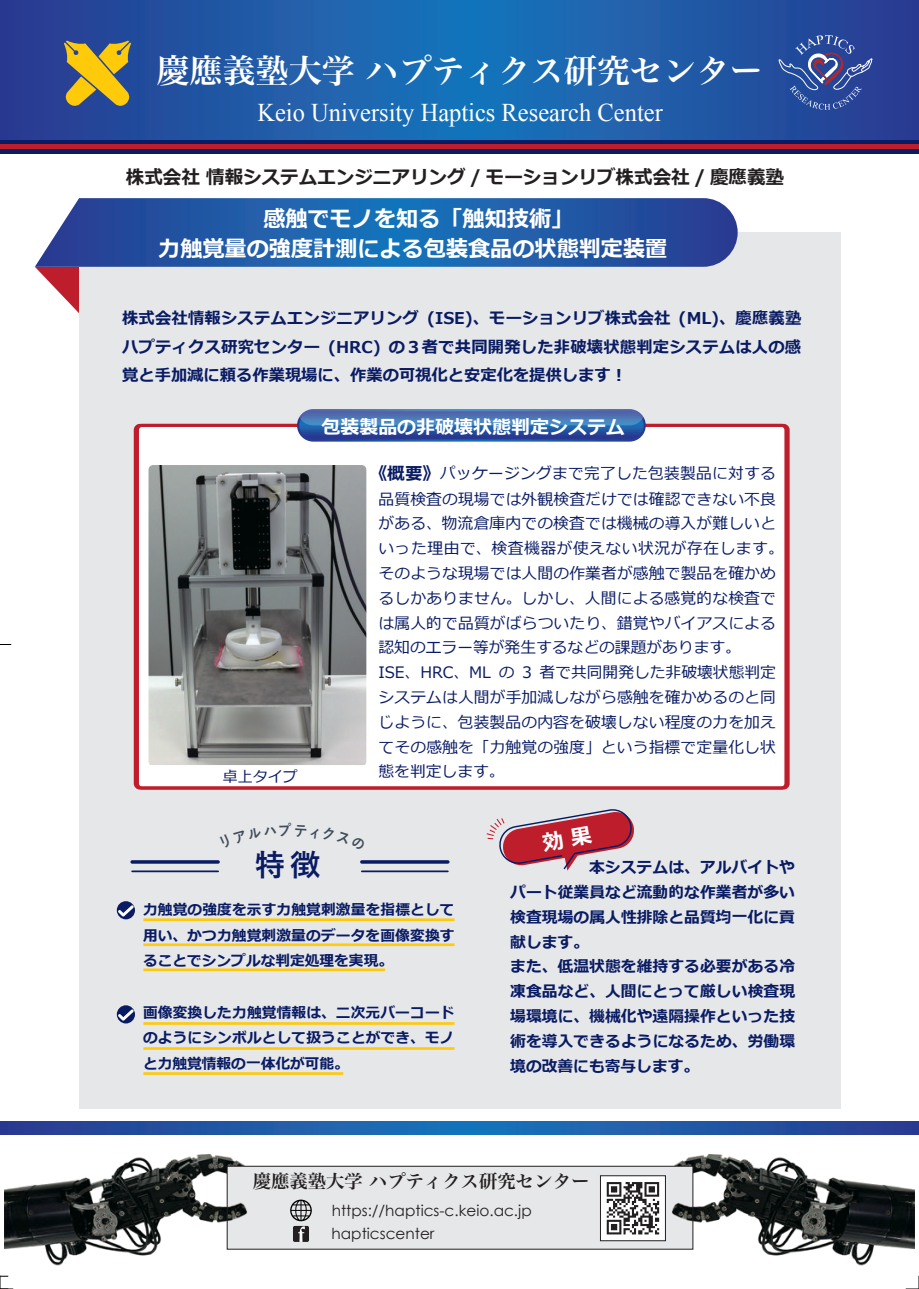
<style>
.page{position:relative;width:919px;height:1289px;background:#fff}
.page>*{position:absolute;margin:0;border:0;box-sizing:border-box;transform-origin:0 0}
.t1{font:33px "Hira Min Pro W6";color:#fff}
.t2{font:700 30.15px "Yu Go";color:#091b63}
.t3{font:25.5px "Times New Roman";color:#fff;scale:.96 1}
.t4{font:700 22.65px/30.2px "Meiryo";color:#fff;text-align:center}
.t5{font:700 18.9px "Meiryo";color:#231f20}
.t6{font:700 18.9px "Meiryo";color:#fff}
.t7{font:18.3px "Hira Min Pro W6";color:#231f20}
.t8{font:700 16.35px/28.5px "Meiryo";color:#091b63;text-align:justify}
.t9{font:15.75px/24.9px "Meiryo";letter-spacing:.01em;color:#091b63}
.t10{font:700 15.75px/24.8px "Meiryo";letter-spacing:.005em;color:#091b63}
.t11{font:15.3px "Century Gothic";color:#231f20}
.t12{font:15px "Meiryo";color:#091b63}
.t13{font:700 14.7px/25.2px "Meiryo";letter-spacing:.01em;color:#091b63;text-align:justify}
.s1{font-weight:700;font-size:17.55px}
</style>
<div class="page">
<svg style="left:0;top:1275px;width:13px;height:14px"></svg>
<svg style="left:918px;top:0;width:1px;height:13px"></svg>
<svg style="left:905px;top:1275px;width:14px;height:14px"></svg>
<svg style="left:35px;top:267px;width:44px;height:46px"></svg>
<svg style="left:0;top:0;width:918px;height:140px;background:#2059a6"></svg>
<svg style="left:64px;top:40px;width:67px;height:66px;background:#ab9740"></svg>
<div style="left:0;top:140px;width:918px;height:13px;background:#091b63"></div>
<hr style="left:0;top:145px;width:918px;height:4px;background:#be1d2c">
<svg style="left:778px;top:35px;width:94px;height:75px;background:#3f58a0"></svg>
<svg style="left:0;top:1121px;width:918px;height:13px;background:#2057a5"></svg>
<div style="left:227px;top:1166px;width:465px;height:83px;background:#e6e7e9"></div>
<img style="left:5px;top:1154px;width:289px;height:112px">
<img style="left:625px;top:1154px;width:289px;height:112px">
<div style="left:227px;top:1166px;width:466px;height:25px;background:#e6e7e9"></div>
<svg style="left:290px;top:1199px;width:22px;height:42px"></svg>
<div style="left:227px;top:1165px;width:466px;height:84px;border:1px solid #231f20"></div>
<div style="left:600px;top:1175px;width:65px;height:65px;background:#fff;border:1px solid #231f20"></div>
<svg style="left:606px;top:1182px;width:53px;height:52px"></svg>
<div style="left:79px;top:233px;width:761px;height:875px;background:#e6e7e9"></div>
<svg style="left:35px;top:198px;width:702px;height:69px;background:#2a60aa"></svg>
<div style="left:135px;top:425px;width:650px;height:363px;background:#fff;border-radius:5px"></div>
<div style="left:136px;top:424px;width:653px;height:365px;border:3px solid #be1d2c;border-radius:5px"></div>
<svg style="left:297px;top:409px;width:348px;height:32px"></svg>
<svg style="left:299px;top:411px;width:344px;height:28px;background:#244f9f"></svg>
<svg style="left:297px;top:409px;width:348px;height:16px;background:#4e7bb8"></svg>
<img style="left:148px;top:465px;width:218px;height:300px">
<hr style="left:132px;top:860px;width:86px;height:3px;background:#091b63">
<hr style="left:132px;top:870px;width:86px;height:2px;background:#091b63">
<hr style="left:362px;top:860px;width:86px;height:3px;background:#091b63">
<hr style="left:362px;top:870px;width:86px;height:2px;background:#091b63">
<svg style="left:116px;top:902px;width:19px;height:17px"></svg>
<svg style="left:116px;top:1006px;width:19px;height:17px"></svg>
<hr style="left:143px;top:918px;width:311px;height:3px;background:#feca0a">
<hr style="left:143px;top:943px;width:311px;height:3px;background:#feca0a">
<hr style="left:143px;top:968px;width:242px;height:3px;background:#feca0a">
<hr style="left:143px;top:1022px;width:311px;height:2px;background:#feca0a">
<hr style="left:143px;top:1047px;width:311px;height:2px;background:#feca0a">
<hr style="left:143px;top:1072px;width:200px;height:2px;background:#feca0a">
<svg style="left:486px;top:809px;width:148px;height:61px"></svg>
<h1 class="t1" style="left:156px;top:42px;width:607px">慶應義塾大学 ハプティクス研究センター</h1>
<h3 class="t3" style="left:257px;top:98px;width:424px">Keio University Haptics Research Center</h3>
<p class="t5" style="left:126px;top:164px;width:659px">株式会社 情報システムエンジニアリング / モーションリブ株式会社 / 慶應義塾</p>
<h3 class="t4" style="left:158px;top:204px;width:510px">感触でモノを知る「触知技術」<br>力触覚量の強度計測による包装食品の状態判定装置</h3>
<p class="t8" style="left:122px;top:305px;width:680px">株式会社情報システムエンジニアリング (ISE)、モーションリブ株式会社 (ML)、慶應義塾ハプティクス研究センター (HRC) の３者で共同開発した非破壊状態判定システムは人の感覚と手加減に頼る作業現場に、作業の可視化と安定化を提供します︕</p>
<p class="t6" style="left:321px;top:413px;width:305px">包装製品の非破壊状態判定システム</p>
<p class="t9" style="left:378px;top:462px;width:406px;text-indent:-9px"><span class="s1">《概要》</span>パッケージングまで完了した包装製品に対する品質検査の現場では外観検査だけでは確認できない不良がある、物流倉庫内での検査では機械の導入が難しいといった理由で、検査機器が使えない状況が存在します。そのような現場では人間の作業者が感触で製品を確かめるしかありません。しかし、人間による感覚的な検査では属人的で品質がばらついたり、錯覚やバイアスによる認知のエラー等が発生するなどの課題があります。<br>ISE、HRC、ML の 3 者で共同開発した非破壊状態判定システムは人間が手加減しながら感触を確かめるのと同じように、包装製品の内容を破壊しない程度の力を加えてその感触を「力触覚の強度」という指標で定量化し状態を判定します。</p>
<p class="t12" style="left:223px;top:765px;width:76px">卓上タイプ</p>
<h2 class="t2" style="left:255px;top:847px;width:67px">特徴</h2>
<p class="t13" style="left:143px;top:898px;width:313px">力触覚の強度を示す力触覚刺激量を指標として用い、かつ力触覚刺激量のデータを画像変換することでシンプルな判定処理を実現。</p>
<p class="t13" style="left:143px;top:1001px;width:313px">画像変換した力触覚情報は、二次元バーコードのようにシンボルとして扱うことができ、モノと力触覚情報の一体化が可能。</p>
<p class="t10" style="left:510px;top:856px;width:286px">　　　　　本システムは、アルバイトやパート従業員など流動的な作業者が多い検査現場の属人性排除と品質均一化に貢献します。<br>また、低温状態を維持する必要がある冷凍食品など、人間にとって厳しい検査現場環境に、機械化や遠隔操作といった技術を導入できるようになるため、労働環境の改善にも寄与します。</p>
<p class="t7" style="left:253px;top:1165px;width:338px">慶應義塾大学 ハプティクス研究センター</p>
<p class="t11" style="left:331px;top:1200px;width:201px">https://haptics-c.keio.ac.jp</p>
<p class="t11" style="left:331px;top:1223px;width:105px">hapticscenter</p>
</div>
